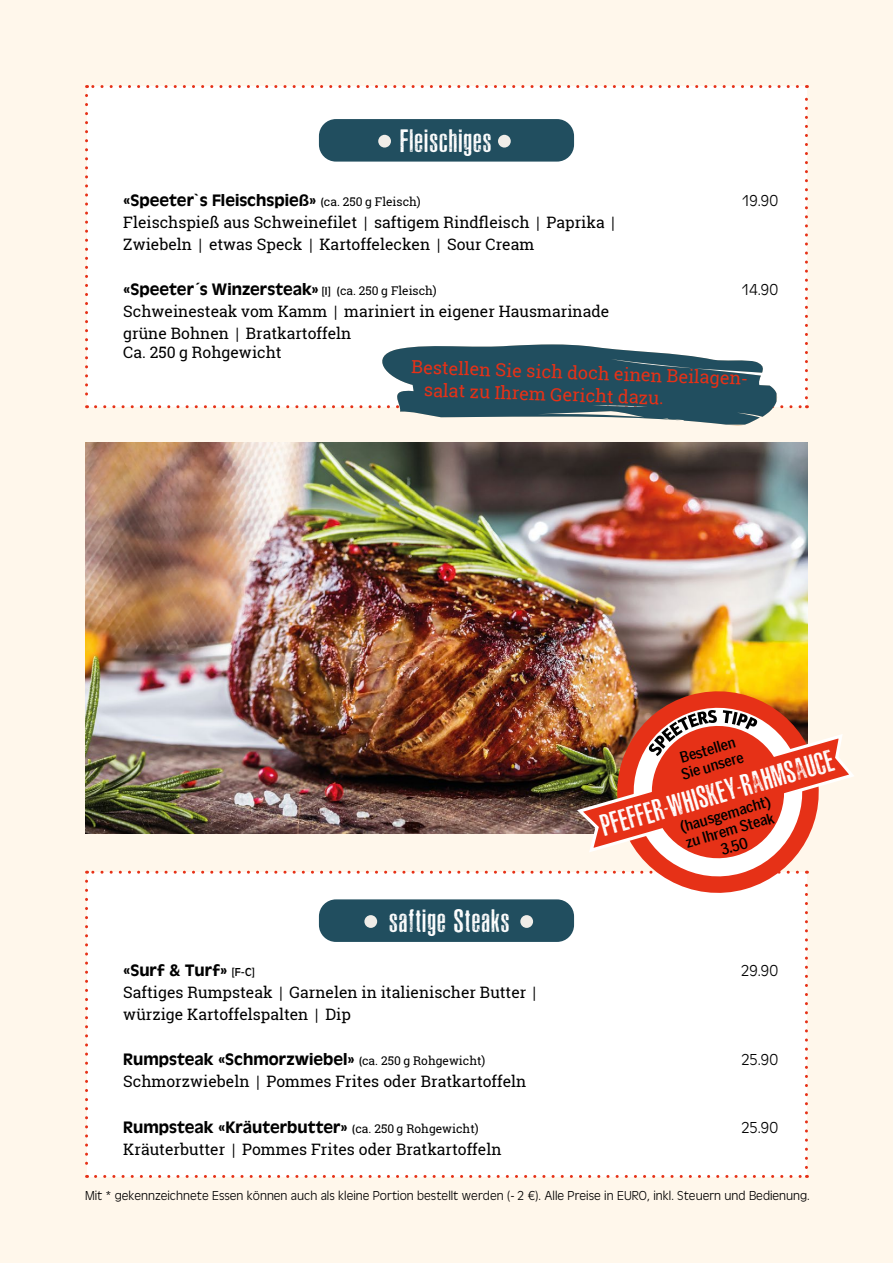
<style>
.page{position:relative;width:893px;height:1263px;background:#fff7eb}
.page>*{position:absolute;margin:0;border:0;box-sizing:border-box;transform-origin:0 0}
.t1{font:30px "ASPHALTICSCRATCHROUNDEDPERSONAL";letter-spacing:.06em;color:#fff}
.t2{font:28.5px "ASPHALTICSCRATCHROUNDEDPERSONAL";color:#fff}
.t3{font:18px/22.5px "Roboto Slab";color:#e63117}
.t4{font:500 17.25px "Antique Oli";color:#000}
.t5{font:300 16.5px "Antique Oli";letter-spacing:-.015em;color:#000}
.t6{font:15.75px/21.9px "Roboto Slab";color:#000}
.t7{font:500 15px/16.5px "Benton Sans Condensed";color:#000;text-align:center}
.t8{font:300 13.5px "Antique Oli";color:#000}
.s1{font-weight:400;font-size:12px}
.s2{font-family:"Roboto Slab";font-weight:400;font-size:12px}
.s3{font-family:"Antique Oli";font-weight:300;font-size:16.95px}
</style>
<div class="page">
<img style="left:85px;top:442px;width:723px;height:256px">
<img style="left:606px;top:680px;width:202px;height:18px">
<img style="left:85px;top:698px;width:769px;height:480px">
<svg style="left:85px;top:85px;width:723px;height:341px;background:#e7eaeb"></svg>
<div style="left:319px;top:119px;width:255px;height:43px;background:#214e5f;border-radius:17px"></div>
<div style="left:378px;top:135px;width:13px;height:13px;background:#f0ede8;border-radius:50%"></div>
<div style="left:498px;top:135px;width:13px;height:13px;background:#f0ede8;border-radius:50%"></div>
<div style="left:319px;top:899px;width:255px;height:43px;background:#214e5f;border-radius:17px"></div>
<div style="left:364px;top:915px;width:13px;height:13px;background:#f0ede8;border-radius:50%"></div>
<div style="left:520px;top:915px;width:13px;height:13px;background:#f0ede8;border-radius:50%"></div>
<h1 class="t1" style="left:400px;top:122px;width:92px">Fleischiges</h1>
<p class="t4" style="left:123px;top:191px;width:299px">«Speeter`s Fleischspieß» <span class="s1">(</span><span class="s2">ca. 250 g Fleisch)</span></p>
<p class="t5" style="left:741px;top:192px;width:38px">19.90</p>
<p class="t6" style="left:123px;top:211px;width:496px">Fleischspieß aus Schweinefilet <span class="s3">|</span> saftigem Rindfleisch <span class="s3">|</span> Paprika <span class="s3">|<br></span>Zwiebeln <span class="s3">|</span> etwas Speck <span class="s3">|</span> Kartoffelecken <span class="s3">|</span> Sour Cream</p>
<p class="t4" style="left:123px;top:279px;width:315px">«Speeter´s Winzersteak» <span class="s1">[I] (</span><span class="s2">ca. 250 g Fleisch)</span></p>
<p class="t5" style="left:741px;top:281px;width:38px">14.90</p>
<p class="t6" style="left:123px;top:300px;width:487px">Schweinesteak vom Kamm <span class="s3">|</span> mariniert in eigener Hausmarinade grüne Bohnen <span class="s3">|</span> Bratkartoffeln</p>
<p class="t6" style="left:123px;top:341px;width:160px">Ca. 250 g Rohgewicht</p>
<p class="t3" style="left:425px;top:356px;width:325px;text-indent:-13px;rotate:2deg">Bestellen Sie sich doch einen Beilagen&shy;salat zu Ihrem Gericht dazu.</p>
<h1 class="t1" style="left:389px;top:902px;width:121px">saftige Steaks</h1>
<p class="t7" style="left:674px;top:750px;width:66px;text-align:left;rotate:-16deg">Bestellen<br>Sie unsere</p>
<h2 class="t2" style="left:597px;top:809px;width:242px;rotate:-16deg">PFEFFER-WHISKEY-RAHMSAUCE</h2>
<p class="t7" style="left:678px;top:818px;width:95px;rotate:-16deg">(hausgemacht) zu Ihrem Steak<br>3.50</p>
<p class="t4" style="left:123px;top:961px;width:133px">«Surf &amp; Turf» <span class="s1">[F-C]</span></p>
<p class="t5" style="left:741px;top:962px;width:39px">29.90</p>
<p class="t6" style="left:123px;top:981px;width:417px">Saftiges Rumpsteak <span class="s3">|</span> Garnelen in italienischer Butter <span class="s3">| </span>würzige Kartoffelspalten <span class="s3">|</span> Dip</p>
<p class="t4" style="left:123px;top:1050px;width:363px">Rumpsteak «Schmorzwiebel» <span class="s1">(</span><span class="s2">ca. 250 g Rohgewicht)</span></p>
<p class="t5" style="left:741px;top:1051px;width:39px">25.90</p>
<p class="t6" style="left:123px;top:1070px;width:405px">Schmorzwiebeln <span class="s3">|</span> Pommes Frites oder Bratkartoffeln</p>
<p class="t4" style="left:123px;top:1118px;width:357px">Rumpsteak «Kräuterbutter» <span class="s1">(</span><span class="s2">ca. 250 g Rohgewicht)</span></p>
<p class="t5" style="left:741px;top:1119px;width:39px">25.90</p>
<p class="t6" style="left:123px;top:1138px;width:380px">Kräuterbutter <span class="s3">|</span> Pommes Frites oder Bratkartoffeln</p>
<p class="t8" style="left:85px;top:1188px;width:726px">Mit * gekennzeichnete Essen können auch als kleine Portion bestellt werden (- 2 €). Alle Preise in EURO, inkl. Steuern und Bedienung.</p>
</div>
